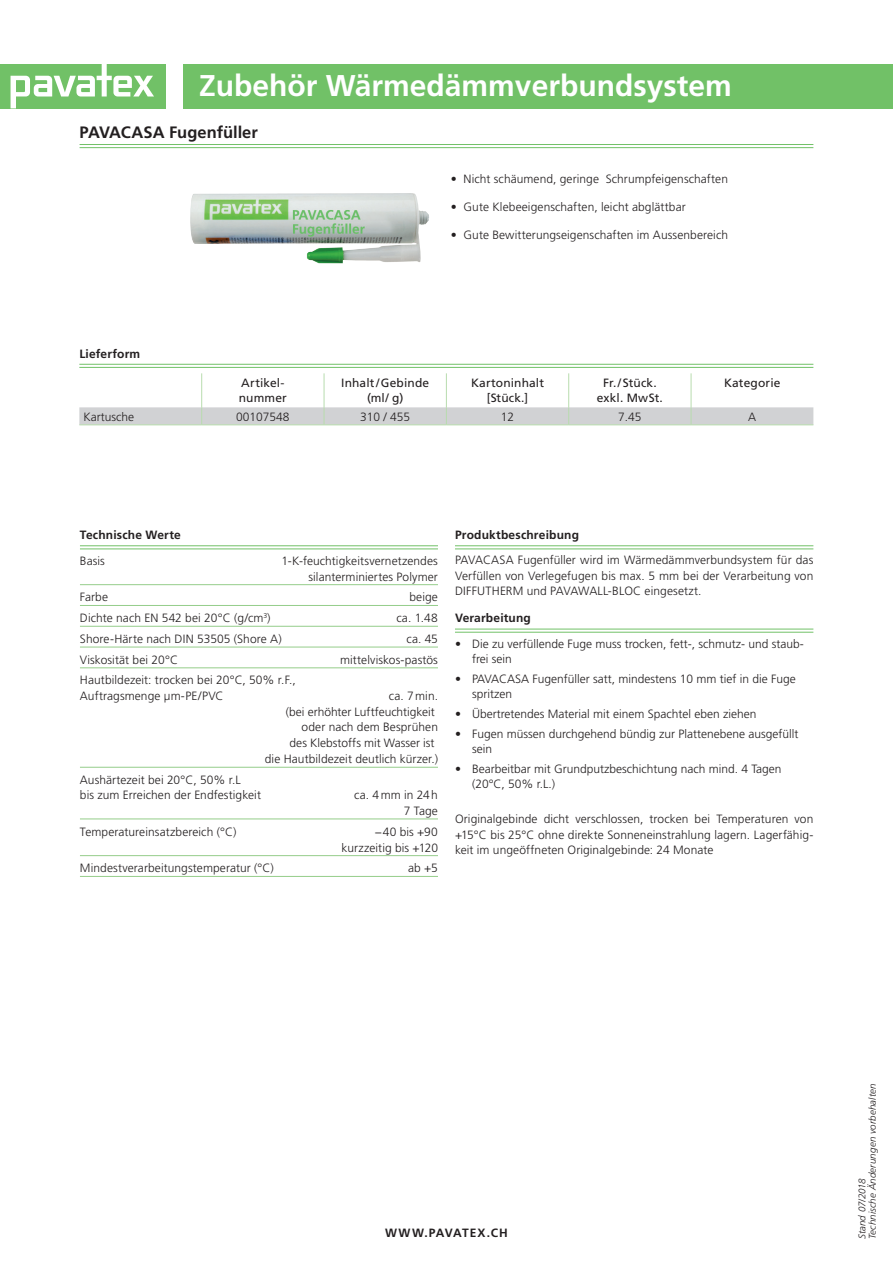
<style>
.page{position:relative;width:893px;height:1263px;background:#fff}
.page>*{position:absolute;margin:0;border:0;box-sizing:border-box;transform-origin:0 0}
.t1{font:700 30px "Frutiger LT Std";color:#fff}
.t2{font:700 16.5px "Frutiger LT Std";letter-spacing:-.005em;color:#231f20}
.t3{font:300 12px/15.5px "Frutiger LT Std";letter-spacing:.005em;color:#231f20}
.t4{font:12px/15.5px "Frutiger LT Std";letter-spacing:.01em;color:#231f20;text-align:center}
.t5{font:700 12px "Frutiger LT Std";letter-spacing:.015em;color:#231f20}
.t6{font:700 12px "Frutiger LT Std";letter-spacing:.08em;color:#231f20}
.t7{font:italic 300 9.75px/10.5px "Frutiger LT Std";letter-spacing:.01em;color:#231f20}
.s1{font-stretch:condensed}
</style>
<div class="page">
<div style="left:0;top:64px;width:166px;height:44px;background:#71c167"></div>
<svg style="left:11px;top:64px;width:143px;height:44px"></svg>
<div style="left:183px;top:64px;width:710px;height:44px;background:#71c167"></div>
<hr style="left:80px;top:144px;width:733px;height:1px;background:#71c167">
<hr style="left:80px;top:147px;width:733px;height:1px;background:#71c167">
<img style="left:190px;top:193px;width:239px;height:70px">
<hr style="left:455px;top:545px;width:358px;height:1px;background:#71c167">
<hr style="left:455px;top:549px;width:358px;height:1px;background:#71c167">
<hr style="left:455px;top:629px;width:358px;height:1px;background:#71c167">
<hr style="left:455px;top:632px;width:358px;height:1px;background:#71c167">
<hr style="left:80px;top:545px;width:358px;height:1px;background:#71c167">
<hr style="left:80px;top:549px;width:358px;height:1px;background:#71c167">
<hr style="left:80px;top:584px;width:358px;height:1px;background:#95cd8a">
<hr style="left:80px;top:605px;width:358px;height:1px;background:#95cd8a">
<hr style="left:80px;top:626px;width:358px;height:1px;background:#95cd8a">
<hr style="left:80px;top:647px;width:358px;height:1px;background:#95cd8a">
<hr style="left:80px;top:667px;width:358px;height:1px;background:#95cd8a">
<hr style="left:80px;top:767px;width:358px;height:1px;background:#95cd8a">
<hr style="left:80px;top:818px;width:358px;height:1px;background:#95cd8a">
<hr style="left:80px;top:855px;width:358px;height:1px;background:#95cd8a">
<hr style="left:80px;top:876px;width:358px;height:1px;background:#95cd8a">
<hr style="left:79px;top:364px;width:734px;height:1px;background:#71c167">
<hr style="left:79px;top:367px;width:734px;height:1px;background:#71c167">
<hr style="left:201px;top:373px;width:1px;height:34px;background:#b8dcae">
<hr style="left:324px;top:373px;width:1px;height:34px;background:#b8dcae">
<hr style="left:446px;top:373px;width:1px;height:34px;background:#b8dcae">
<hr style="left:568px;top:373px;width:1px;height:34px;background:#b8dcae">
<hr style="left:691px;top:373px;width:1px;height:34px;background:#b8dcae">
<svg style="left:79px;top:407px;width:734px;height:17px;background:#d1d3d4"></svg>
<hr style="left:79px;top:424px;width:123px;height:1px;background:#b8dcae">
<hr style="left:202px;top:424px;width:122px;height:1px;background:#b8dcae">
<hr style="left:324px;top:424px;width:122px;height:1px;background:#b8dcae">
<hr style="left:446px;top:424px;width:123px;height:1px;background:#b8dcae">
<hr style="left:569px;top:424px;width:122px;height:1px;background:#b8dcae">
<hr style="left:691px;top:424px;width:122px;height:1px;background:#b8dcae">
<h1 class="t1" style="left:199px;top:68px;width:534px">Zubehör Wärmedämmverbundsystem</h1>
<h2 class="t2" style="left:80px;top:122px;width:180px">PAVACASA Fugenfüller</h2>
<p class="t5" style="left:79px;top:346px;width:62px">Lieferform</p>
<p class="t3" style="left:451px;top:172px;width:279px"><span class="s1">•</span> Nicht schäumend, geringe Schrumpfeigenschaften</p>
<p class="t3" style="left:451px;top:199px;width:236px"><span class="s1">•</span> Gute Klebeeigenschaften, leicht abglättbar</p>
<p class="t3" style="left:451px;top:227px;width:279px"><span class="s1">•</span> Gute Bewitterungseigenschaften im Aussenbereich</p>
<p class="t4" style="left:239px;top:375px;width:50px;text-align:left">Artikel&shy;nummer</p>
<p class="t4" style="left:341px;top:375px;width:90px">Inhalt/Gebinde (ml/ g)</p>
<p class="t4" style="left:471px;top:375px;width:74px">Kartoninhalt [Stück.]</p>
<p class="t4" style="left:597px;top:375px;width:68px">Fr./Stück. exkl. MwSt.</p>
<p class="t4" style="left:724px;top:375px;width:58px">Kategorie</p>
<p class="t3" style="left:84px;top:409px;width:52px">Kartusche</p>
<p class="t3" style="left:236px;top:409px;width:55px">00107548</p>
<p class="t3" style="left:360px;top:409px;width:52px">310 / 455</p>
<p class="t3" style="left:501px;top:409px;width:15px">12</p>
<p class="t3" style="left:618px;top:409px;width:25px">7.45</p>
<p class="t3" style="left:748px;top:409px;width:10px">A</p>
<p class="t5" style="left:80px;top:528px;width:102px">Technische Werte</p>
<p class="t3" style="left:80px;top:553px;width:26px">Basis</p>
<p class="t3" style="left:281px;top:553px;width:158px;line-height:15.9px;text-align:right">1-K-feuchtigkeitsvernetzendes silanterminiertes Polymer</p>
<p class="t3" style="left:80px;top:590px;width:30px">Farbe</p>
<p class="t3" style="left:409px;top:590px;width:30px">beige</p>
<p class="t3" style="left:80px;top:610px;width:192px">Dichte nach EN 542 bei 20°C (g/cm<sup>3</sup>)</p>
<p class="t3" style="left:396px;top:610px;width:43px">ca. 1.48</p>
<p class="t3" style="left:80px;top:631px;width:203px">Shore-Härte nach DIN 53505 (Shore A)</p>
<p class="t3" style="left:406px;top:631px;width:33px">ca. 45</p>
<p class="t3" style="left:80px;top:652px;width:100px">Viskosität bei 20°C</p>
<p class="t3" style="left:340px;top:652px;width:99px">mittelviskos-pastös</p>
<p class="t3" style="left:80px;top:672px;width:217px">Hautbildezeit: trocken bei 20°C, 50% r.F.,<br>Auftragsmenge μm-PE/PVC</p>
<p class="t3" style="left:265px;top:688px;width:175px;line-height:15.9px;text-align:right">ca. 7min.<br>(bei erhöhter Luftfeuchtigkeit oder nach dem Besprühen<br>des Klebstoffs mit Wasser ist<br>die Hautbildezeit deutlich kürzer.)</p>
<p class="t3" style="left:80px;top:772px;width:183px">Aushärtezeit bei 20°C, 50% r.L<br>bis zum Erreichen der Endfestigkeit</p>
<p class="t3" style="left:354px;top:787px;width:85px;line-height:15.9px;text-align:right">ca. 4mm in 24h<br>7 Tage</p>
<p class="t3" style="left:80px;top:824px;width:158px">Temperatureinsatzbereich (°C)</p>
<p class="t3" style="left:342px;top:824px;width:98px;line-height:15.9px;text-align:right">−40 bis +90 kurzzeitig bis +120</p>
<p class="t3" style="left:80px;top:861px;width:195px">Mindestverarbeitungstemperatur (°C)</p>
<p class="t3" style="left:408px;top:861px;width:31px">ab +5</p>
<p class="t5" style="left:455px;top:528px;width:125px">Produktbeschreibung</p>
<p class="t3" style="left:455px;top:553px;width:360px;text-align:justify">PAVACASA Fugenfüller wird im Wärmedämmverbundsystem für das Verfüllen von Verlegefugen bis max. 5 mm bei der Verarbeitung von DIFFUTHERM und PAVAWALL-BLOC eingesetzt.</p>
<p class="t5" style="left:455px;top:611px;width:77px">Verarbeitung</p>
<p class="t3" style="left:472px;top:636px;width:333px;text-indent:-17px">• Die zu verfüllende Fuge muss trocken, fett-, schmutz- und staub&shy;frei sein</p>
<p class="t3" style="left:472px;top:671px;width:325px;text-indent:-17px">• PAVACASA Fugenfüller satt, mindestens 10 mm tief in die Fuge spritzen</p>
<p class="t3" style="left:455px;top:706px;width:303px">• Übertretendes Material mit einem Spachtel eben ziehen</p>
<p class="t3" style="left:472px;top:726px;width:328px;text-indent:-17px">• Fugen müssen durchgehend bündig zur Plattenebene ausgefüllt sein</p>
<p class="t3" style="left:472px;top:761px;width:311px;text-indent:-17px">• Bearbeitbar mit Grundputzbeschichtung nach mind. 4 Tagen (20°C, 50% r.L.)</p>
<p class="t3" style="left:455px;top:812px;width:360px;text-align:justify">Originalgebinde dicht verschlossen, trocken bei Temperaturen von +15°C bis 25°C ohne direkte Sonneneinstrahlung lagern. Lagerfähig&shy;keit im ungeöffneten Originalgebinde: 24 Monate</p>
<p class="t6" style="left:385px;top:1226px;width:124px">WWW.PAVATEX.CH</p>
<p class="t7" style="left:857px;top:1239px;width:157px;rotate:-90deg">Stand 07/2018<br>Technische Änderungen vorbehalten</p>
</div>
